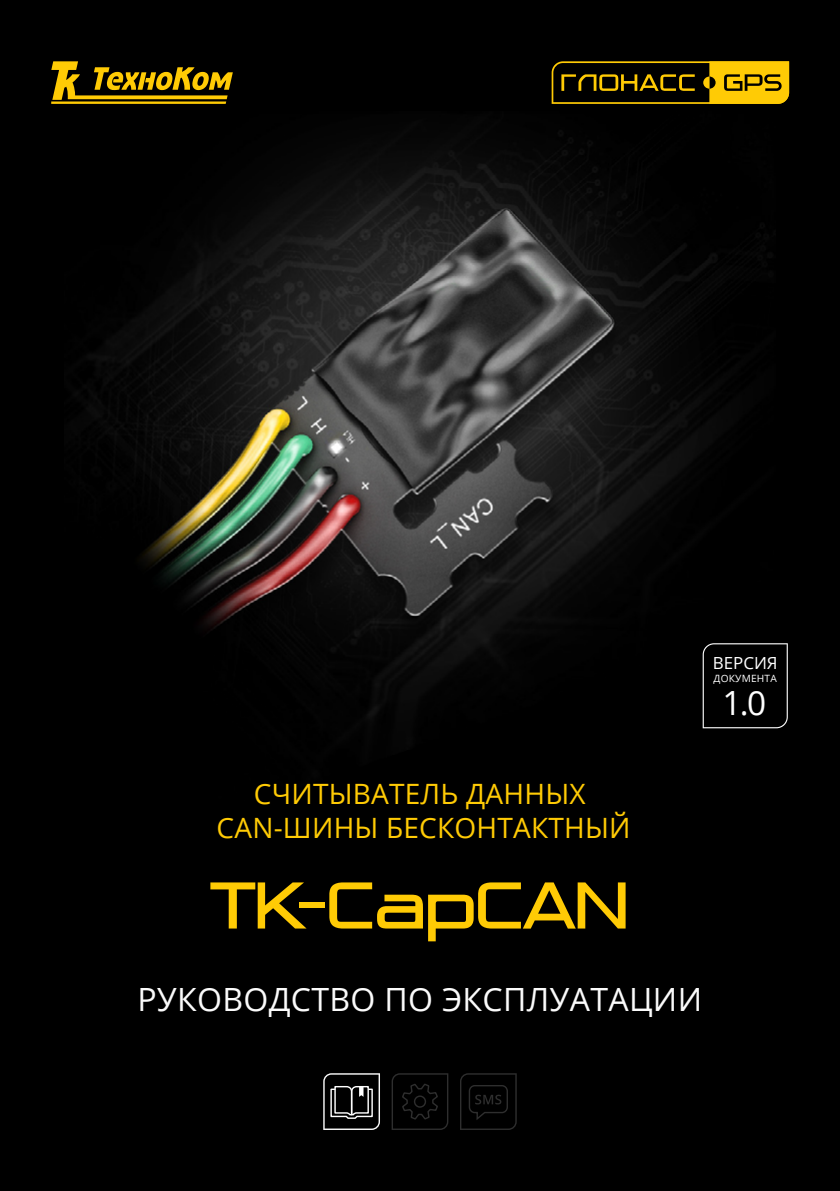
<style>
.page{position:relative;width:840px;height:1191px;background:#fff}
.page>*{position:absolute;margin:0;border:0;box-sizing:border-box;transform-origin:0 0}
.t1{font:300 72px "Trade Marker Pro";color:#ffcb05}
.t2{font:33.4px "Open Sans";color:#fff}
.t3{font:32px "Open Sans";letter-spacing:.01em;color:#fbfbfb}
.t4{font:28px/33.6px "Open Sans";letter-spacing:.005em;color:#ffcb05;text-align:center}
.t5{font:16.6px "Open Sans";color:#fff}
.t6{font:10px "Open Sans";letter-spacing:.015em;color:#fff}
</style>
<div class="page">
<div style="left:0;top:0;width:839px;height:1191px;background:#000"></div>
<img style="left:76px;top:130px;width:699px;height:599px">
<svg style="left:391px;top:1073px;width:57px;height:57px"></svg>
<svg style="left:323px;top:1073px;width:57px;height:57px"></svg>
<svg style="left:460px;top:1073px;width:56px;height:57px"></svg>
<svg style="left:51px;top:61px;width:182px;height:43px"></svg>
<svg style="left:551px;top:61px;width:237px;height:43px"></svg>
<svg style="left:702px;top:643px;width:85px;height:85px"></svg>
<p class="t5" style="left:712px;top:651px;width:66px">ВЕРСИЯ</p>
<p class="t6" style="left:713px;top:671px;width:65px">ДОКУМЕНТА</p>
<p class="t2" style="left:722px;top:679px;width:45px">1.0</p>
<p class="t4" style="left:216px;top:776px;width:415px">СЧИТЫВАТЕЛЬ ДАННЫХ<br>CAN-ШИНЫ БЕСКОНТАКТНЫЙ</p>
<h1 class="t1" style="left:210px;top:864px;width:420px">TK-CapCAN</h1>
<p class="t3" style="left:137px;top:977px;width:566px">РУКОВОДСТВО ПО ЭКСПЛУАТАЦИИ</p>
</div>
